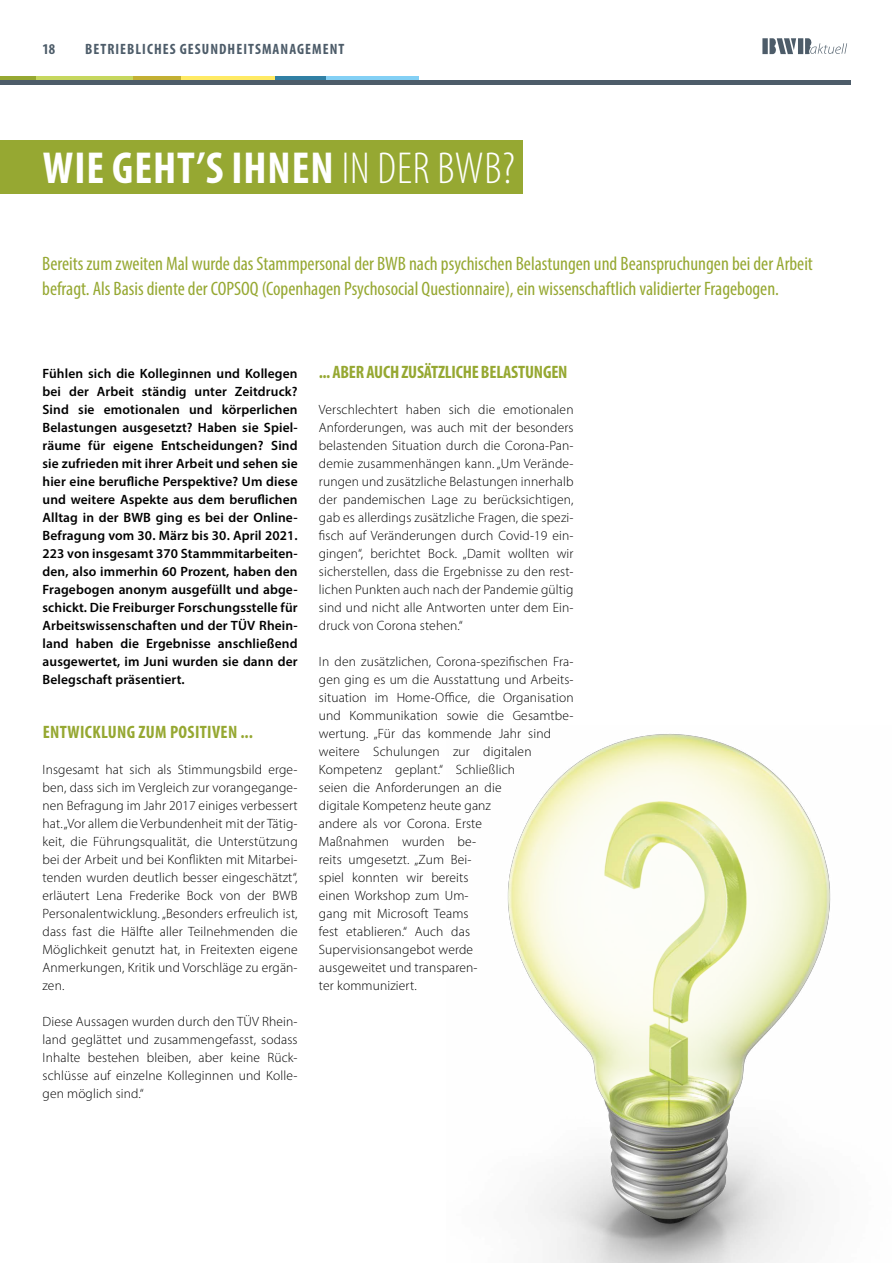
<style>
.page{position:relative;width:893px;height:1263px;background:#fff}
.page>*{position:absolute;margin:0;border:0;box-sizing:border-box;transform-origin:0 0}
.t1{font:700 condensed 45px "Myriad Pro";letter-spacing:.02em;color:#fff}
.t2{font:condensed 19.5px/25.5px "Myriad Pro";color:#96a832}
.t3{font:700 condensed 18px "Myriad Pro";letter-spacing:-.01em;color:#96a832}
.t4{font:700 condensed 18px "Myriad Pro";letter-spacing:.02em;color:#96a832}
.t5{font:700 condensed 15px "Myriad Pro";letter-spacing:.07em;color:#4d5c69}
.t6{font:300 13.5px/18px "Myriad Pro";letter-spacing:.01em;color:#000;text-align:justify}
.t7{font:600 13.5px/18px "Myriad Pro";letter-spacing:.01em;color:#000;text-align:justify}
.s1{font-weight:300}
</style>
<div class="page">
<svg style="left:326px;top:77px;width:93px;height:4px"></svg>
<svg style="left:275px;top:77px;width:51px;height:4px"></svg>
<svg style="left:181px;top:77px;width:94px;height:4px"></svg>
<svg style="left:133px;top:77px;width:48px;height:4px"></svg>
<svg style="left:36px;top:77px;width:97px;height:4px"></svg>
<svg style="left:0;top:77px;width:36px;height:4px"></svg>
<hr style="left:0;top:81px;width:850px;height:4px;background:#4d5c69">
<svg style="left:762px;top:38px;width:85px;height:17px"></svg>
<div style="left:0;top:140px;width:523px;height:54px;background:#96a832"></div>
<img style="left:507px;top:734px;width:324px;height:529px">
<p class="t5" style="left:43px;top:39px;width:14px">18</p>
<p class="t5" style="left:85px;top:39px;width:261px">BETRIEBLICHES GESUNDHEITSMANAGEMENT</p>
<h1 class="t1" style="left:43px;top:139px;width:473px">WIE GEHT’S IHNEN <span class="s1">IN DER BWB?</span></h1>
<p class="t2" style="left:42px;top:250px;width:772px">Bereits zum zweiten Mal wurde das Stammpersonal der BWB nach psychischen Belastungen und Beanspruchungen bei der Arbeit befragt. Als Basis diente der COPSOQ (Copenhagen Psychosocial Questionnaire), ein wissenschaftlich validierter Fragebogen.</p>
<p class="t7" style="left:43px;top:364px;width:257px">Fühlen sich die Kolleginnen und Kollegen bei der Arbeit ständig unter Zeitdruck?<br>Sind sie emotionalen und körperlichen Belastungen ausgesetzt? Haben sie Spiel&shy;räume für eigene Entscheidungen? Sind sie zufrieden mit ihrer Arbeit und sehen sie hier eine berufliche Perspektive? Um diese und weitere Aspekte aus dem beruflichen Alltag in der BWB ging es bei der Online-Befragung vom 30. März bis 30. April 2021.<br>223 von insgesamt 370 Stammmitarbeiten&shy;den, also immerhin 60 Prozent, haben den Fragebogen anonym ausgefüllt und abge&shy;schickt. Die Freiburger Forschungsstelle für Arbeitswissenschaften und der TÜV Rhein&shy;land haben die Ergebnisse anschließend ausgewertet, im Juni wurden sie dann der Belegschaft präsentiert.</p>
<h3 class="t4" style="left:43px;top:721px;width:212px">ENTWICKLUNG ZUM POSITIVEN ...</h3>
<p class="t6" style="left:43px;top:760px;width:257px">Insgesamt hat sich als Stimmungsbild erge&shy;ben, dass sich im Vergleich zur vorangegange&shy;nen Befragung im Jahr 2017 einiges verbessert hat. „Vor allem die Verbundenheit mit der Tätig&shy;keit, die Führungsqualität, die Unterstützung bei der Arbeit und bei Konflikten mit Mitarbei&shy;tenden wurden deutlich besser eingeschätzt“, erläutert Lena Frederike Bock von der BWB Personalentwicklung. „Besonders erfreulich ist, dass fast die Hälfte aller Teilnehmenden die Möglichkeit genutzt hat, in Freitexten eigene Anmerkungen, Kritik und Vorschläge zu ergän&shy;zen.</p>
<p class="t6" style="left:43px;top:1012px;width:257px">Diese Aussagen wurden durch den TÜV Rhein&shy;land geglättet und zusammengefasst, sodass Inhalte bestehen bleiben, aber keine Rück&shy;schlüsse auf einzelne Kolleginnen und Kolle&shy;gen möglich sind.“</p>
<h3 class="t3" style="left:319px;top:361px;width:250px">... ABER AUCH ZUSÄTZLICHE BELASTUNGEN</h3>
<p class="t6" style="left:319px;top:400px;width:256px">Verschlechtert haben sich die emotionalen Anforderungen, was auch mit der besonders belastenden Situation durch die Corona-Pan&shy;demie zusammenhängen kann. „Um Verände&shy;rungen und zusätzliche Belastungen innerhalb der pandemischen Lage zu berücksichtigen, gab es allerdings zusätzliche Fragen, die spezi&shy;fisch auf Veränderungen durch Covid-19 ein&shy;gingen“, berichtet Bock. „Damit wollten wir sicherstellen, dass die Ergebnisse zu den rest&shy;lichen Punkten auch nach der Pandemie gültig sind und nicht alle Antworten unter dem Ein&shy;druck von Corona stehen.“</p>
<p class="t6" style="left:319px;top:652px;width:256px;text-align:left">In den zusätzlichen, Corona-spezifischen Fra&shy;gen ging es um die Ausstattung und Arbeits&shy;situation im Home-Office, die Organisation und Kommunikation sowie die Gesamtbe&shy;wertung. „Für das kommende Jahr sind weitere Schulungen zur digitalen<br>Kompetenz geplant.“ Schließlich<br>seien die Anforderungen an die<br>digitale Kompetenz heute ganz<br>andere als vor Corona. Erste<br>Maßnahmen wurden be-<br>reits umgesetzt. „Zum Bei-<br>spiel konnten wir bereits<br>einen Workshop zum Um-<br>gang mit Microsoft Teams<br>fest etablieren.“ Auch das<br>Supervisionsangebot werde<br>ausgeweitet und transparen-<br>ter kommuniziert.</p>
</div>
